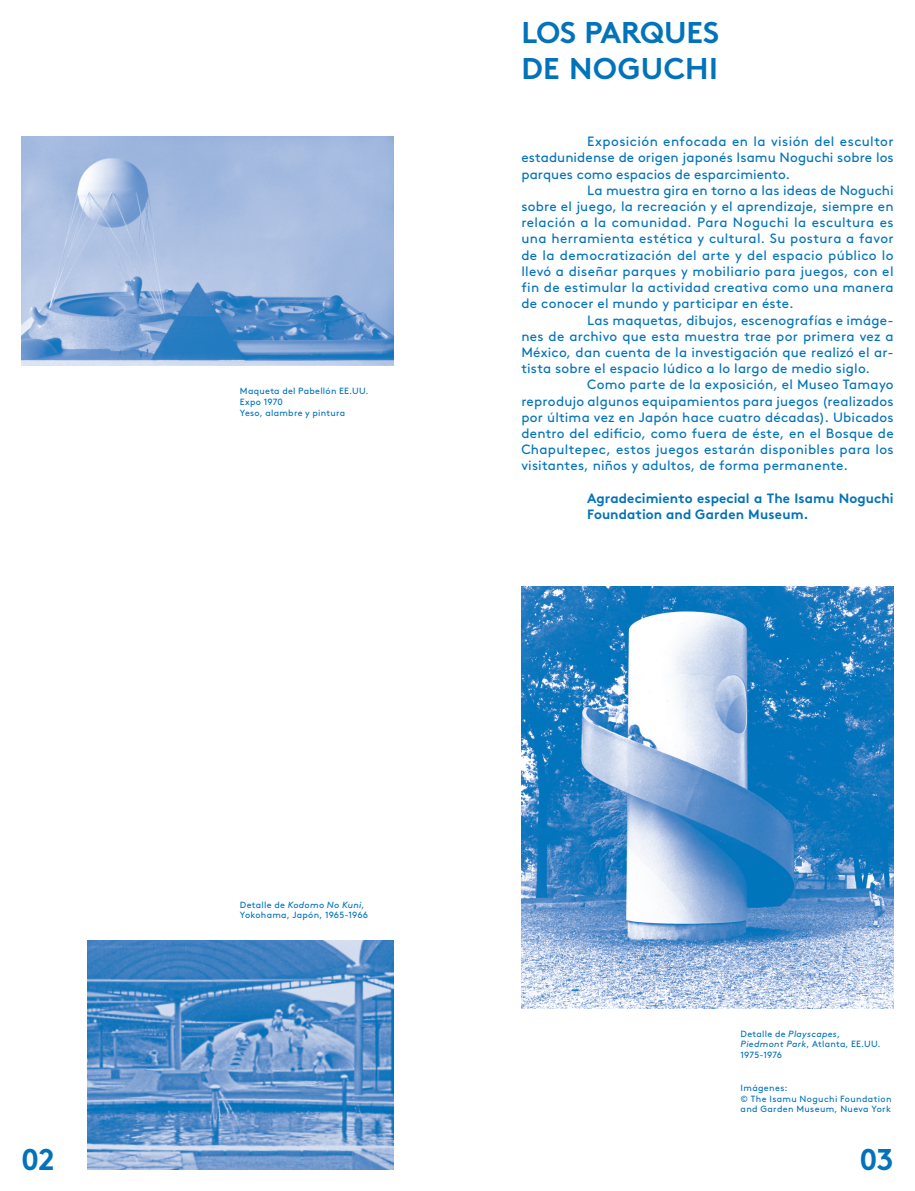
<style>
.page{position:relative;width:915px;height:1191px;background:#fff}
.page>*{position:absolute;margin:0;border:0;box-sizing:border-box;transform-origin:0 0}
.t1{font:700 30px/36px "Brown";letter-spacing:-.005em;color:#0273bb}
.t2{font:13.5px "Brown";letter-spacing:.015em;color:#0273bb}
.t3{font:700 13.5px/16.2px "Brown";letter-spacing:.005em;color:#0273bb}
.t4{font:9px/10.8px "Brown";letter-spacing:.03em;color:#0273bb}
.s1{font-style:italic}
</style>
<div class="page">
<img style="left:21px;top:136px;width:372px;height:230px">
<img style="left:521px;top:586px;width:372px;height:422px">
<img style="left:87px;top:940px;width:306px;height:229px">
<h1 class="t1" style="left:21px;top:1138px;width:35px">02</h1>
<p class="t4" style="left:240px;top:385px;width:130px">Maqueta del Pabellón EE.UU.<br>Expo 1970<br>Yeso, alambre y pintura</p>
<p class="t4" style="left:240px;top:898px;width:130px">Detalle de <span class="s1">Kodomo No Kuni</span>,<br>Yokohama, Japón, 1965-1966</p>
<h1 class="t1" style="left:521px;top:11px;width:199px">LOS PARQUES<br>DE NOGUCHI</h1>
<p class="t2" style="left:587px;top:131px;width:308px">Exposición enfocada en la visión del escultor</p>
<p class="t2" style="left:521px;top:147px;width:374px">estadunidense de origen japonés Isamu Noguchi sobre los</p>
<p class="t2" style="left:521px;top:164px;width:270px">parques como espacios de esparcimiento.</p>
<p class="t2" style="left:587px;top:180px;width:308px">La muestra gira en torno a las ideas de Noguchi</p>
<p class="t2" style="left:521px;top:196px;width:374px">sobre el juego, la recreación y el aprendizaje, siempre en</p>
<p class="t2" style="left:521px;top:212px;width:374px">relación a la comunidad. Para Noguchi la escultura es</p>
<p class="t2" style="left:521px;top:228px;width:374px">una herramienta estética y cultural. Su postura a favor</p>
<p class="t2" style="left:521px;top:245px;width:374px">de la democratización del arte y del espacio público lo</p>
<p class="t2" style="left:521px;top:261px;width:374px">llevó a diseñar parques y mobiliario para juegos, con el</p>
<p class="t2" style="left:521px;top:277px;width:374px">fin de estimular la actividad creativa como una manera</p>
<p class="t2" style="left:521px;top:293px;width:274px">de conocer el mundo y participar en éste.</p>
<p class="t2" style="left:587px;top:309px;width:308px">Las maquetas, dibujos, escenografías e imáge-</p>
<p class="t2" style="left:521px;top:326px;width:374px">nes de archivo que esta muestra trae por primera vez a</p>
<p class="t2" style="left:521px;top:342px;width:374px">México, dan cuenta de la investigación que realizó el ar-</p>
<p class="t2" style="left:521px;top:358px;width:350px">tista sobre el espacio lúdico a lo largo de medio siglo.</p>
<p class="t2" style="left:587px;top:374px;width:308px">Como parte de la exposición, el Museo Tamayo</p>
<p class="t2" style="left:521px;top:390px;width:374px">reprodujo algunos equipamientos para juegos (realizados</p>
<p class="t2" style="left:521px;top:407px;width:374px">por última vez en Japón hace cuatro décadas). Ubicados</p>
<p class="t2" style="left:521px;top:423px;width:374px">dentro del edificio, como fuera de éste, en el Bosque de</p>
<p class="t2" style="left:521px;top:439px;width:374px">Chapultepec, estos juegos estarán disponibles para los</p>
<p class="t2" style="left:521px;top:455px;width:328px">visitantes, niños y adultos, de forma permanente.</p>
<p class="t3" style="left:587px;top:488px;width:308px">Agradecimiento especial a The Isamu Noguchi<br>Foundation and Garden Museum.</p>
<p class="t4" style="left:740px;top:1027px;width:141px">Detalle de <span class="s1">Playscapes</span>,<br><span class="s1">Piedmont Park</span>, Atlanta, EE.UU.<br>1975-1976</p>
<p class="t4" style="left:740px;top:1081px;width:152px">Imágenes:<br>© The Isamu Noguchi Foundation and Garden Museum, Nueva York</p>
<h1 class="t1" style="left:859px;top:1138px;width:36px">03</h1>
</div>
